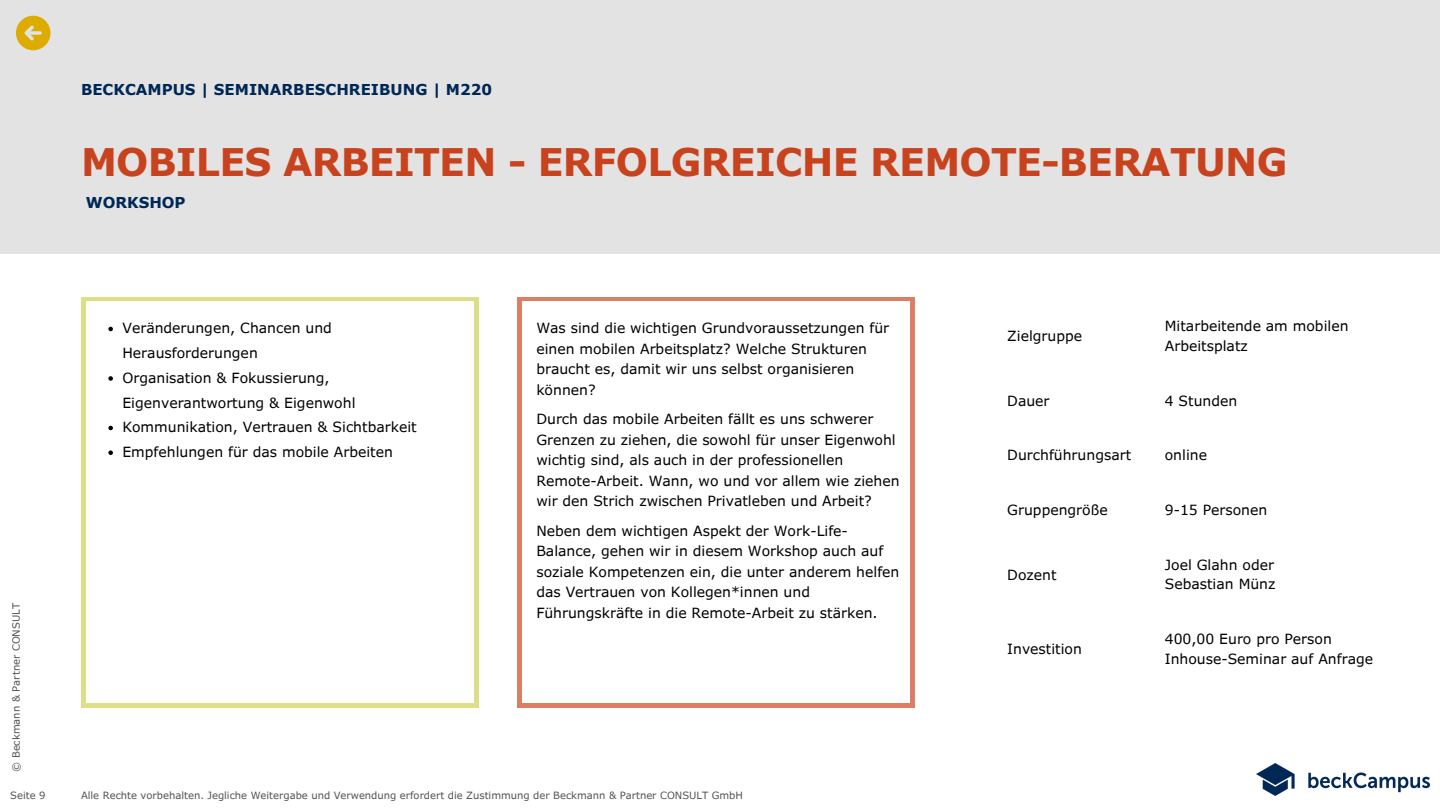
<style>
.page{position:relative;width:1440px;height:810px;background:#fff}
.page>*{position:absolute;margin:0;border:0;box-sizing:border-box;transform-origin:0 0}
.t1{font:700 38px "Verdana Pro";letter-spacing:-.02em;color:#c8431d}
.t2{font:700 15px "Verdana Pro";color:#002856}
.t3{font:14px/20.5px "Verdana Pro";color:#000}
.t4{font:10px "Verdana Pro";color:#515356}
</style>
<div class="page">
<div style="left:0;top:0;width:1440px;height:253px;background:#e3e3e3"></div>
<div style="left:81px;top:297px;width:397px;height:411px;background:#dcdf86"></div>
<div style="left:86px;top:301px;width:387px;height:402px;background:#fff"></div>
<div style="left:517px;top:297px;width:397px;height:411px;background:#dc7e63"></div>
<div style="left:522px;top:301px;width:388px;height:402px;background:#fff"></div>
<svg style="left:16px;top:16px;width:34px;height:34px"></svg>
<svg style="left:108px;top:327px;width:5px;height:4px"></svg>
<svg style="left:108px;top:376px;width:5px;height:5px"></svg>
<svg style="left:108px;top:426px;width:5px;height:4px"></svg>
<svg style="left:108px;top:450px;width:5px;height:5px"></svg>
<img style="left:1257px;top:764px;width:172px;height:31px">
<p class="t2" style="left:81px;top:79px;width:413px">BECKCAMPUS | SEMINARBESCHREIBUNG | M220</p>
<p class="t1" style="left:81px;top:138px;width:1208px">MOBILES ARBEITEN - ERFOLGREICHE REMOTE-BERATUNG</p>
<p class="t2" style="left:86px;top:193px;width:101px">WORKSHOP</p>
<p class="t4" style="left:10px;top:772px;width:170px;rotate:-90deg">© Beckmann &amp; Partner CONSULT</p>
<p class="t4" style="left:10px;top:789px;width:37px">Seite 9</p>
<p class="t3" style="left:122px;top:316px;width:211px;line-height:24.8px">Veränderungen, Chancen und<br>Herausforderungen</p>
<p class="t3" style="left:122px;top:365px;width:235px;line-height:24.8px">Organisation &amp; Fokussierung,<br>Eigenverantwortung &amp; Eigenwohl</p>
<p class="t3" style="left:122px;top:417px;width:296px">Kommunikation, Vertrauen &amp; Sichtbarkeit</p>
<p class="t3" style="left:122px;top:441px;width:272px">Empfehlungen für das mobile Arbeiten</p>
<p class="t3" style="left:536px;top:317px;width:354px">Was sind die wichtigen Grundvoraussetzungen für einen mobilen Arbeitsplatz? Welche Strukturen braucht es, damit wir uns selbst organisieren können?</p>
<p class="t3" style="left:536px;top:408px;width:365px">Durch das mobile Arbeiten fällt es uns schwerer Grenzen zu ziehen, die sowohl für unser Eigenwohl wichtig sind, als auch in der professionellen Remote-Arbeit. Wann, wo und vor allem wie ziehen wir den Strich zwischen Privatleben und Arbeit?</p>
<p class="t3" style="left:536px;top:520px;width:365px">Neben dem wichtigen Aspekt der Work-Life-Balance, gehen wir in diesem Workshop auch auf soziale Kompetenzen ein, die unter anderem helfen das Vertrauen von Kollegen*innen und Führungskräfte in die Remote-Arbeit zu stärken.</p>
<p class="t4" style="left:81px;top:789px;width:664px">Alle Rechte vorbehalten. Jegliche Weitergabe und Verwendung erfordert die Zustimmung der Beckmann &amp; Partner CONSULT GmbH</p>
<p class="t3" style="left:1007px;top:325px;width:76px">Zielgruppe</p>
<p class="t3" style="left:1165px;top:316px;width:185px;line-height:19.5px">Mitarbeitende am mobilen<br>Arbeitsplatz</p>
<p class="t3" style="left:1007px;top:390px;width:44px">Dauer</p>
<p class="t3" style="left:1165px;top:390px;width:74px">4 Stunden</p>
<p class="t3" style="left:1007px;top:445px;width:125px">Durchführungsart</p>
<p class="t3" style="left:1165px;top:445px;width:44px">online</p>
<p class="t3" style="left:1007px;top:499px;width:102px">Gruppengröße</p>
<p class="t3" style="left:1165px;top:499px;width:104px">9-15 Personen</p>
<p class="t3" style="left:1007px;top:564px;width:51px">Dozent</p>
<p class="t3" style="left:1007px;top:638px;width:76px">Investition</p>
<p class="t3" style="left:1165px;top:554px;width:111px">Joel Glahn oder</p>
<p class="t3" style="left:1165px;top:574px;width:112px">Sebastian Münz</p>
<p class="t3" style="left:1165px;top:628px;width:169px">400,00 Euro pro Person</p>
<p class="t3" style="left:1165px;top:648px;width:210px">Inhouse-Seminar auf Anfrage</p>
</div>
